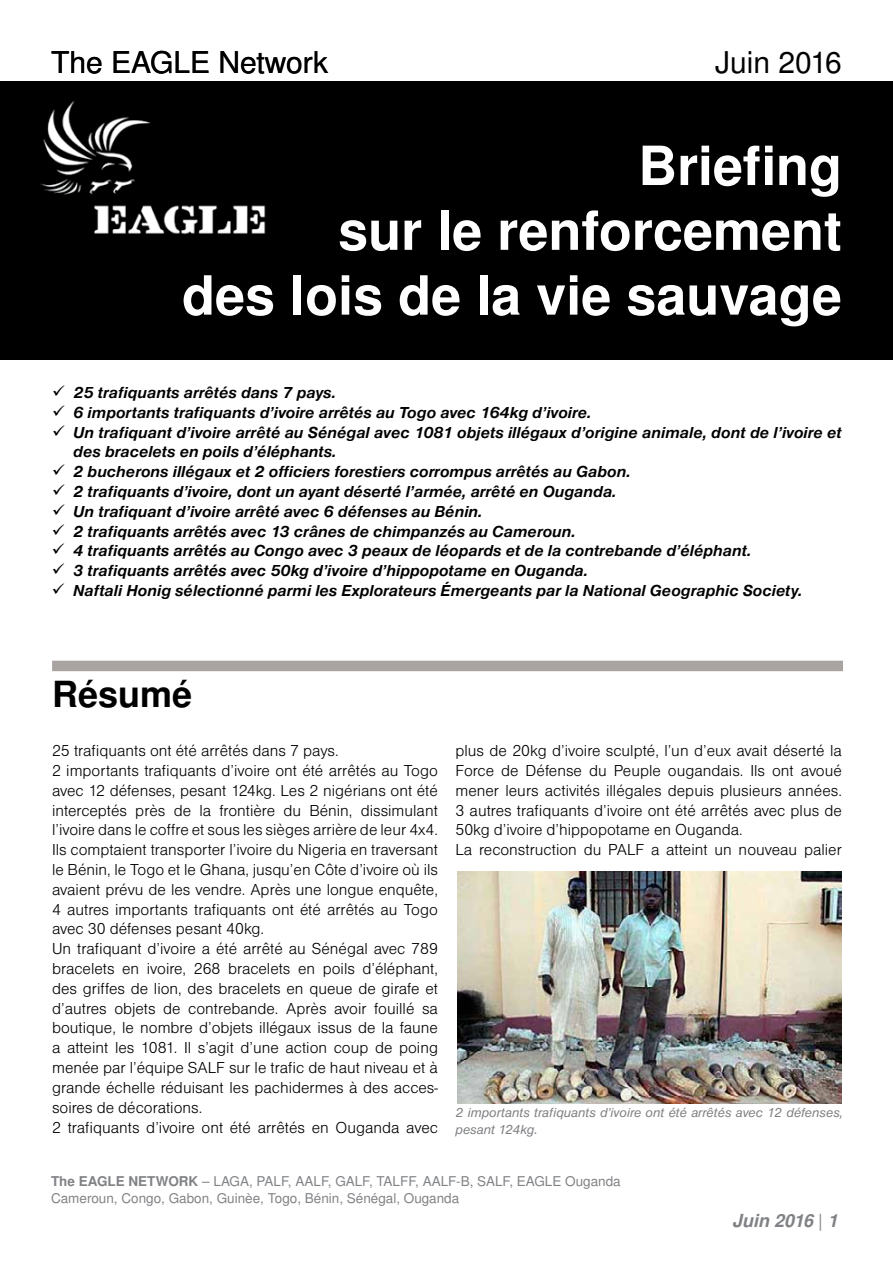
<style>
.page{position:relative;width:893px;height:1263px;background:#fff}
.page>*{position:absolute;margin:0;border:0;box-sizing:border-box;transform-origin:0 0}
.t1{font:700 54px/64.8px "Nimbus Sans LOT";color:#fff;text-align:right}
.t2{font:700 36px "Nimbus Sans LOT";color:#000}
.t3{font:30px "Nimbus Sans LOT";color:#000}
.t4{font:italic 700 18px "Nimbus Sans LOT";color:#808285}
.t5{font:16.5px/19.8px "Nimbus Sans DOT Ligh";color:#000}
.t6{font:italic 700 16.5px/19.8px "Nimbus Sans DOT";color:#000}
.t7{font:13.5px/16.2px "Nimbus Sans LOT";color:#808285}
.t8{font:italic 13.5px/16.2px "Nimbus Sans DOT";color:#808285}
.s1{font-weight:700}
.s2{font-weight:400;font-style:normal}
</style>
<div class="page">
<div style="left:52px;top:661px;width:791px;height:10px;background:#a9a3a1"></div>
<div style="left:0;top:81px;width:893px;height:278px;background:#000"></div>
<img style="left:41px;top:101px;width:225px;height:134px">
<img style="left:457px;top:872px;width:385px;height:231px">
<h3 class="t3" style="left:51px;top:44px;width:278px">The EAGLE Network</h3>
<h3 class="t3" style="left:715px;top:44px;width:128px">Juin 2016</h3>
<h1 class="t1" style="left:182px;top:136px;width:661px">Briefing<br>sur le renforcement<br>des lois de la vie sauvage</h1>
<p class="t6" style="left:73px;top:383px;width:770px">25 trafiquants arrêtés dans 7 pays.<br>6 importants trafiquants d’ivoire arrêtés au Togo avec 164kg d’ivoire.<br>Un trafiquant d’ivoire arrêté au Sénégal avec 1081 objets illégaux d’origine animale, dont de l’ivoire et des bracelets en poils d’éléphants.<br>2 bucherons illégaux et 2 officiers forestiers corrompus arrêtés au Gabon.<br>2 trafiquants d’ivoire, dont un ayant déserté l’armée, arrêté en Ouganda.<br>Un trafiquant d’ivoire arrêté avec 6 défenses au Bénin.<br>2 trafiquants arrêtés avec 13 crânes de chimpanzés au Cameroun.<br>4 trafiquants arrêtés au Congo avec 3 peaux de léopards et de la contrebande d’éléphant.<br>3 trafiquants arrêtés avec 50kg d’ivoire d’hippopotame en Ouganda.<br>Naftali Honig sélectionné parmi les Explorateurs Émergeants par la National Geographic Society.</p>
<h2 class="t2" style="left:52px;top:673px;width:142px">Résumé</h2>
<p class="t5" style="left:52px;top:741px;width:387px">25 trafiquants ont été arrêtés dans 7 pays.<br>2 importants trafiquants d’ivoire ont été arrêtés au Togo avec 12 défenses, pesant 124kg. Les 2 nigérians ont été interceptés près de la frontière du Bénin, dissimulant l’ivoire dans le coffre et sous les sièges arrière de leur 4x4.<br>Ils comptaient transporter l’ivoire du Nigeria en traversant le Bénin, le Togo et le Ghana, jusqu’en Côte d’ivoire où ils avaient prévu de les vendre. Après une longue enquête, 4 autres importants trafiquants ont été arrêtés au Togo avec 30 défenses pesant 40kg.<br>Un trafiquant d’ivoire a été arrêté au Sénégal avec 789 bracelets en ivoire, 268 bracelets en poils d’éléphant, des griffes de lion, des bracelets en queue de girafe et d’autres objets de contrebande. Après avoir fouillé sa boutique, le nombre d’objets illégaux issus de la faune a atteint les 1081. Il s’agit d’une action coup de poing menée par l’équipe SALF sur le trafic de haut niveau et à grande échelle réduisant les pachidermes à des acces&shy;soires de décorations.<br>2 trafiquants d’ivoire ont été arrêtés en Ouganda avec</p>
<p class="t5" style="left:455px;top:741px;width:388px">plus de 20kg d’ivoire sculpté, l’un d’eux avait déserté la Force de Défense du Peuple ougandais. Ils ont avoué mener leurs activités illégales depuis plusieurs années.<br>3 autres trafiquants d’ivoire ont été arrêtés avec plus de 50kg d’ivoire d’hippopotame en Ouganda.<br>La reconstruction du PALF a atteint un nouveau palier</p>
<p class="t8" style="left:455px;top:1105px;width:389px">2 importants trafiquants d’ivoire ont été arrêtés avec 12 défenses, pesant 124kg.</p>
<p class="t7" style="left:51px;top:1174px;width:571px"><span class="s1">The EAGLE NETWORK</span> – LAGA, PALF, AALF, GALF, TALFF, AALF-B, SALF, EAGLE Ouganda<br>Cameroun, Congo, Gabon, Guinèe, Togo, Bénin, Sénégal, Ouganda</p>
<p class="t4" style="left:732px;top:1210px;width:107px">Juin 2016 <span class="s2">|</span> 1</p>
</div>
